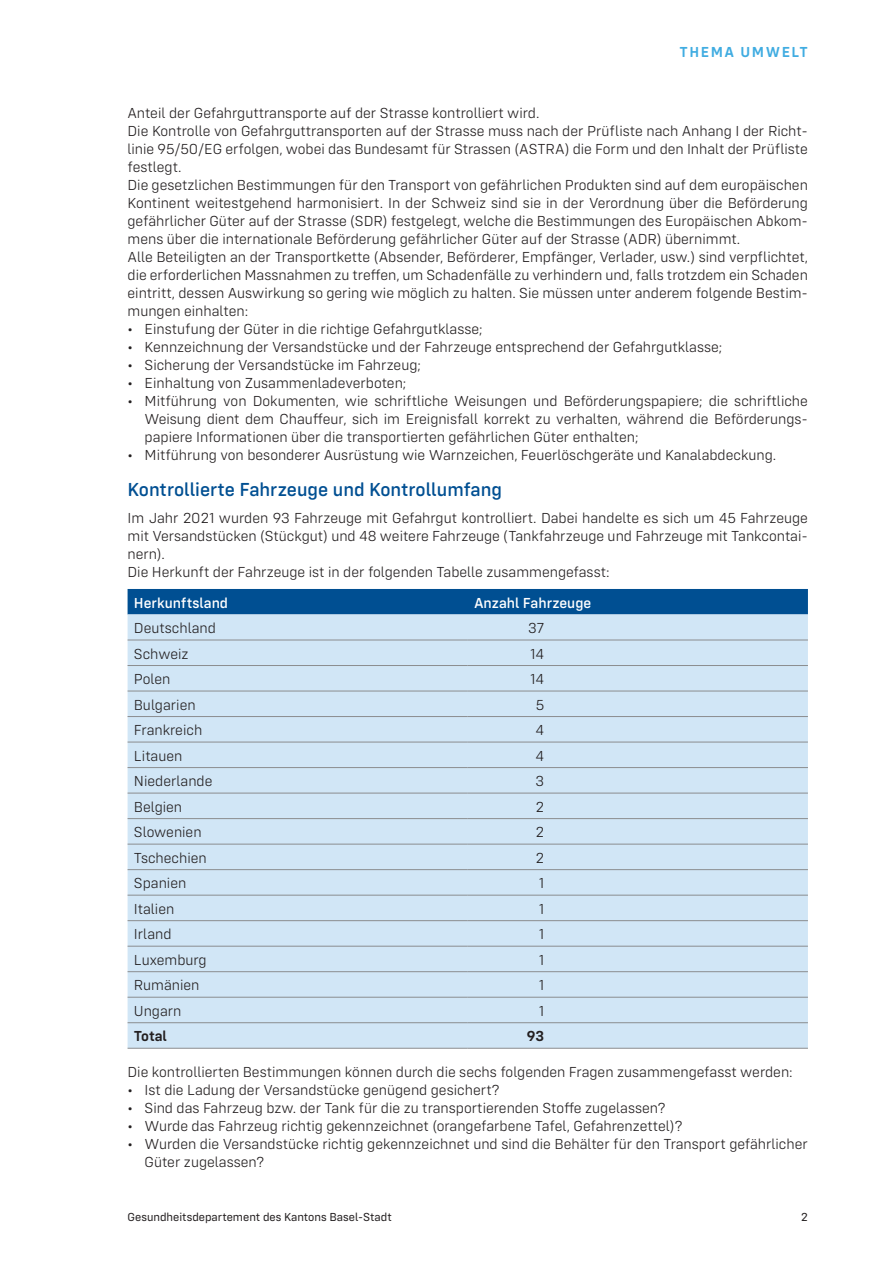
<style>
.page{position:relative;width:893px;height:1263px;background:#fff}
.page>*{position:absolute;margin:0;border:0;box-sizing:border-box;transform-origin:0 0}
.t1{font:500 19.5px "Config Rounded";color:#004f92}
.t2{font:300 15px/18px "Config Rounded";color:#231f20}
.t3{font:500 15px "Config Rounded";color:#fff}
.t4{font:600 15px "Config Rounded";letter-spacing:.1em;color:#40ace1}
.t5{font:600 15px "Config Rounded";letter-spacing:-.005em;color:#231f20}
.t6{font:12px "Config Rounded";color:#231f20}
</style>
<div class="page">
<div style="left:128px;top:589px;width:680px;height:25px;background:#004f92"></div>
<div style="left:128px;top:614px;width:680px;height:434px;background:#d1e6f6"></div>
<hr style="left:128px;top:640px;width:340px;height:1px;background:#8b8d8f">
<hr style="left:468px;top:640px;width:340px;height:1px;background:#8b8d8f">
<hr style="left:128px;top:665px;width:340px;height:1px;background:#8b8d8f">
<hr style="left:468px;top:665px;width:340px;height:1px;background:#8b8d8f">
<hr style="left:128px;top:691px;width:340px;height:1px;background:#8b8d8f">
<hr style="left:468px;top:691px;width:340px;height:1px;background:#8b8d8f">
<hr style="left:128px;top:716px;width:340px;height:1px;background:#8b8d8f">
<hr style="left:468px;top:716px;width:340px;height:1px;background:#8b8d8f">
<hr style="left:128px;top:742px;width:340px;height:1px;background:#8b8d8f">
<hr style="left:468px;top:742px;width:340px;height:1px;background:#8b8d8f">
<hr style="left:128px;top:767px;width:340px;height:1px;background:#8b8d8f">
<hr style="left:468px;top:767px;width:340px;height:1px;background:#8b8d8f">
<hr style="left:128px;top:793px;width:340px;height:1px;background:#8b8d8f">
<hr style="left:468px;top:793px;width:340px;height:1px;background:#8b8d8f">
<hr style="left:128px;top:818px;width:340px;height:1px;background:#8b8d8f">
<hr style="left:468px;top:818px;width:340px;height:1px;background:#8b8d8f">
<hr style="left:128px;top:844px;width:340px;height:1px;background:#8b8d8f">
<hr style="left:468px;top:844px;width:340px;height:1px;background:#8b8d8f">
<hr style="left:128px;top:869px;width:340px;height:1px;background:#8b8d8f">
<hr style="left:468px;top:869px;width:340px;height:1px;background:#8b8d8f">
<hr style="left:128px;top:895px;width:340px;height:1px;background:#8b8d8f">
<hr style="left:468px;top:895px;width:340px;height:1px;background:#8b8d8f">
<hr style="left:128px;top:920px;width:340px;height:1px;background:#8b8d8f">
<hr style="left:468px;top:920px;width:340px;height:1px;background:#8b8d8f">
<hr style="left:128px;top:946px;width:340px;height:1px;background:#8b8d8f">
<hr style="left:468px;top:946px;width:340px;height:1px;background:#8b8d8f">
<hr style="left:128px;top:971px;width:340px;height:1px;background:#8b8d8f">
<hr style="left:468px;top:971px;width:340px;height:1px;background:#8b8d8f">
<hr style="left:128px;top:997px;width:340px;height:1px;background:#8b8d8f">
<hr style="left:468px;top:997px;width:340px;height:1px;background:#8b8d8f">
<hr style="left:128px;top:1022px;width:340px;height:1px;background:#8b8d8f">
<hr style="left:468px;top:1022px;width:340px;height:1px;background:#8b8d8f">
<hr style="left:128px;top:1048px;width:340px;height:1px;background:#8b8d8f">
<hr style="left:468px;top:1048px;width:340px;height:1px;background:#8b8d8f">
<p class="t4" style="left:679px;top:43px;width:130px">THEMA UMWELT</p>
<p class="t2" style="left:128px;top:104px;width:682px">Anteil der Gefahrguttransporte auf der Strasse kontrolliert wird.<br>Die Kontrolle von Gefahrguttransporten auf der Strasse muss nach der Prüfliste nach Anhang I der Richt&shy;linie 95/50/EG erfolgen, wobei das Bundesamt für Strassen (ASTRA) die Form und den Inhalt der Prüfliste festlegt.<br>Die gesetzlichen Bestimmungen für den Transport von gefährlichen Produkten sind auf dem europäischen Kontinent weitestgehend harmonisiert. In der Schweiz sind sie in der Verordnung über die Beförderung gefährlicher Güter auf der Strasse (SDR) festgelegt, welche die Bestimmungen des Europäischen Abkom&shy;mens über die internationale Beförderung gefährlicher Güter auf der Strasse (ADR) übernimmt.<br>Alle Beteiligten an der Transportkette (Absender, Beförderer, Empfänger, Verlader, usw.) sind verpflichtet, die erforderlichen Massnahmen zu treffen, um Schadenfälle zu verhindern und, falls trotzdem ein Schaden eintritt, dessen Auswirkung so gering wie möglich zu halten. Sie müssen unter anderem folgende Bestim&shy;mungen einhalten:</p>
<p class="t2" style="left:128px;top:320px;width:357px">• Einstufung der Güter in die richtige Gefahrgutklasse;</p>
<p class="t2" style="left:128px;top:338px;width:596px">• Kennzeichnung der Versandstücke und der Fahrzeuge entsprechend der Gefahrgutklasse;</p>
<p class="t2" style="left:128px;top:356px;width:295px">• Sicherung der Versandstücke im Fahrzeug;</p>
<p class="t2" style="left:128px;top:374px;width:280px">• Einhaltung von Zusammenladeverboten;</p>
<p class="t2" style="left:145px;top:392px;width:665px;text-align:justify;text-indent:-17px">• Mitführung von Dokumenten, wie schriftliche Weisungen und Beförderungspapiere; die schriftliche Weisung dient dem Chauffeur, sich im Ereignisfall korrekt zu verhalten, während die Beförderungs&shy;papiere Informationen über die transportierten gefährlichen Güter enthalten;</p>
<p class="t2" style="left:128px;top:446px;width:650px">• Mitführung von besonderer Ausrüstung wie Warnzeichen, Feuerlöschgeräte und Kanalabdeckung.</p>
<h1 class="t1" style="left:128px;top:478px;width:376px">Kontrollierte Fahrzeuge und Kontrollumfang</h1>
<p class="t2" style="left:128px;top:509px;width:682px">Im Jahr 2021 wurden 93 Fahrzeuge mit Gefahrgut kontrolliert. Dabei handelte es sich um 45 Fahrzeuge mit Versandstücken (Stückgut) und 48 weitere Fahrzeuge (Tankfahrzeuge und Fahrzeuge mit Tankcontai&shy;nern).<br>Die Herkunft der Fahrzeuge ist in der folgenden Tabelle zusammengefasst:</p>
<p class="t3" style="left:134px;top:594px;width:96px">Herkunftsland</p>
<p class="t3" style="left:474px;top:594px;width:119px">Anzahl Fahrzeuge</p>
<p class="t2" style="left:134px;top:619px;width:84px">Deutschland</p>
<p class="t2" style="left:528px;top:619px;width:18px">37</p>
<p class="t2" style="left:134px;top:644px;width:56px">Schweiz</p>
<p class="t2" style="left:530px;top:644px;width:16px">14</p>
<p class="t2" style="left:134px;top:670px;width:38px">Polen</p>
<p class="t2" style="left:530px;top:670px;width:16px">14</p>
<p class="t2" style="left:134px;top:695px;width:63px">Bulgarien</p>
<p class="t2" style="left:536px;top:695px;width:10px">5</p>
<p class="t2" style="left:134px;top:721px;width:70px">Frankreich</p>
<p class="t2" style="left:536px;top:721px;width:10px">4</p>
<p class="t2" style="left:134px;top:746px;width:50px">Litauen</p>
<p class="t2" style="left:536px;top:746px;width:10px">4</p>
<p class="t2" style="left:134px;top:772px;width:80px">Niederlande</p>
<p class="t2" style="left:536px;top:772px;width:10px">3</p>
<p class="t2" style="left:134px;top:797px;width:50px">Belgien</p>
<p class="t2" style="left:536px;top:797px;width:10px">2</p>
<p class="t2" style="left:134px;top:823px;width:69px">Slowenien</p>
<p class="t2" style="left:536px;top:823px;width:10px">2</p>
<p class="t2" style="left:134px;top:849px;width:74px">Tschechien</p>
<p class="t2" style="left:536px;top:849px;width:10px">2</p>
<p class="t2" style="left:134px;top:874px;width:54px">Spanien</p>
<p class="t2" style="left:539px;top:874px;width:7px">1</p>
<p class="t2" style="left:134px;top:900px;width:42px">Italien</p>
<p class="t2" style="left:539px;top:900px;width:7px">1</p>
<p class="t2" style="left:134px;top:925px;width:39px">Irland</p>
<p class="t2" style="left:539px;top:925px;width:7px">1</p>
<p class="t2" style="left:134px;top:951px;width:74px">Luxemburg</p>
<p class="t2" style="left:539px;top:951px;width:7px">1</p>
<p class="t2" style="left:134px;top:976px;width:67px">Rumänien</p>
<p class="t2" style="left:539px;top:976px;width:7px">1</p>
<p class="t2" style="left:134px;top:1002px;width:49px">Ungarn</p>
<p class="t2" style="left:539px;top:1002px;width:7px">1</p>
<p class="t5" style="left:134px;top:1027px;width:35px">Total</p>
<p class="t5" style="left:527px;top:1027px;width:19px">93</p>
<p class="t2" style="left:128px;top:1063px;width:667px">Die kontrollierten Bestimmungen können durch die sechs folgenden Fragen zusammengefasst werden:</p>
<p class="t2" style="left:128px;top:1081px;width:374px">• Ist die Ladung der Versandstücke genügend gesichert?</p>
<p class="t2" style="left:128px;top:1099px;width:539px">• Sind das Fahrzeug bzw. der Tank für die zu transportierenden Stoffe zugelassen?</p>
<p class="t2" style="left:128px;top:1117px;width:556px">• Wurde das Fahrzeug richtig gekennzeichnet (orangefarbene Tafel, Gefahrenzettel)?</p>
<p class="t2" style="left:145px;top:1135px;width:665px;text-indent:-17px">• Wurden die Versandstücke richtig gekennzeichnet und sind die Behälter für den Transport gefährlicher<br>Güter zugelassen?</p>
<p class="t6" style="left:128px;top:1210px;width:266px">Gesundheitsdepartement des Kantons Basel-Stadt</p>
<p class="t6" style="left:801px;top:1210px;width:8px">2</p>
</div>
